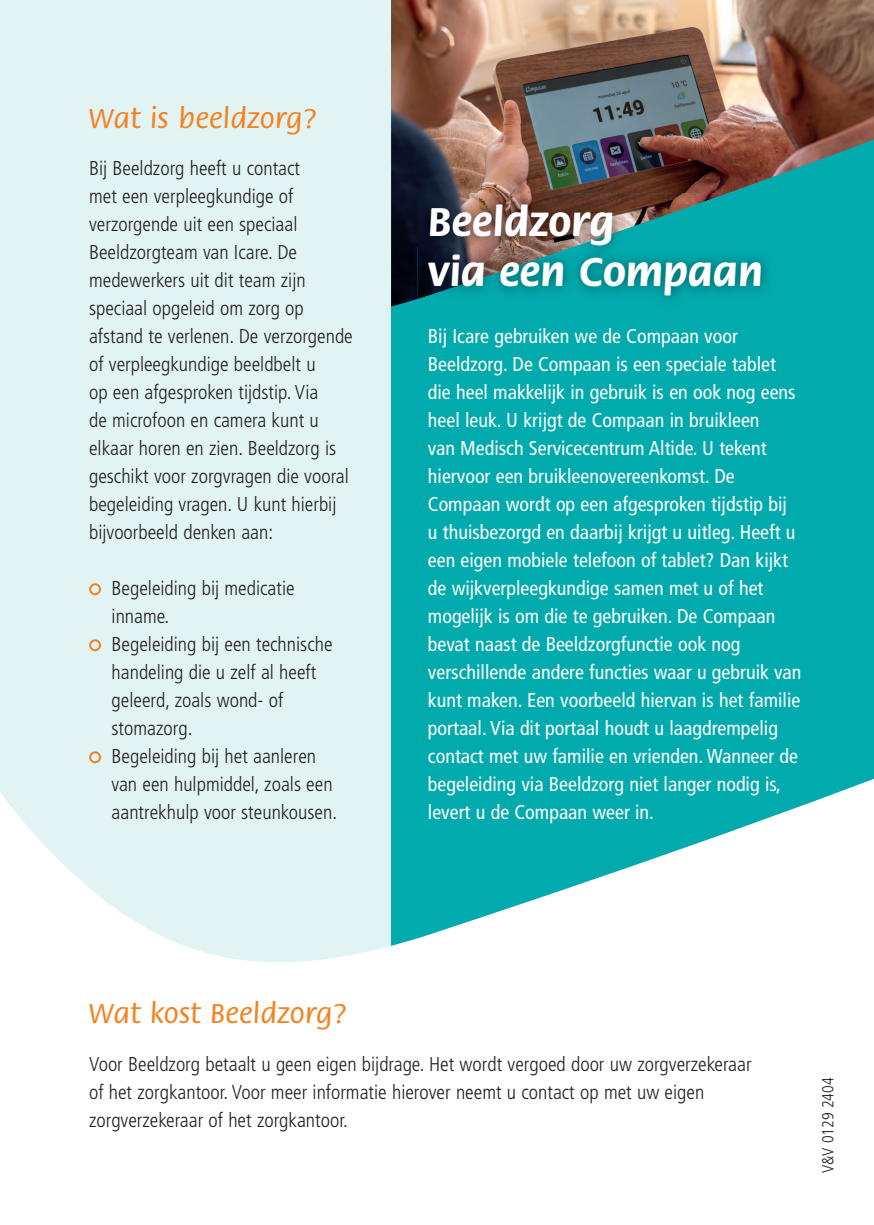
<style>
.page{position:relative;width:874px;height:1225px;background:#fff}
.page>*{position:absolute;margin:0;border:0;box-sizing:border-box;transform-origin:0 0}
.t1{font:700 42.8px/50.4px "Flora Std";letter-spacing:.01em;color:#fff}
.t2{font:500 30px "Flora Std";letter-spacing:.01em;color:#f58220}
.t3{font:300 condensed 20px/28px "Frutiger LT Std";color:#231f20}
.t4{font:condensed 20px/28px "Frutiger LT Std";color:#fff}
.t5{font:300 condensed 16px "Frutiger LT Std";color:#231f20}
</style>
<div class="page">
<div style="left:0;top:0;width:405px;height:965px;background:#e2f3f4"></div>
<div style="left:391px;top:0;width:482px;height:970px;background:#00aaad"></div>
<img style="left:391px;top:0;width:482px;height:98px">
<svg style="left:0;top:779px;width:873px;height:191px"></svg>
<div style="left:89px;top:583px;width:12px;height:12px;border:2px solid #f58220;border-radius:50%"></div>
<div style="left:89px;top:639px;width:12px;height:12px;border:2px solid #f58220;border-radius:50%"></div>
<div style="left:89px;top:751px;width:12px;height:12px;border:2px solid #f58220;border-radius:50%"></div>
<img style="left:391px;top:98px;width:482px;height:209px">
<img style="left:417px;top:193px;width:354px;height:114px">
<h2 class="t2" style="left:89px;top:103px;width:229px">Wat is beeldzorg?</h2>
<p class="t3" style="left:89px;top:154px;width:265px">Bij Beeldzorg heeft u contact<br>met een verpleegkundige of verzorgende uit een speciaal<br>Beeldzorgteam van Icare. De medewerkers uit dit team zijn speciaal opgeleid om zorg op afstand te verlenen. De verzorgende of verpleegkundige beeldbelt u<br>op een afgesproken tijdstip. Via<br>de microfoon en camera kunt u elkaar horen en zien. Beeldzorg is geschikt voor zorgvragen die vooral begeleiding vragen. U kunt hierbij bijvoorbeeld denken aan:</p>
<p class="t3" style="left:111px;top:574px;width:227px">Begeleiding bij medicatie inname.<br>Begeleiding bij een technische handeling die u zelf al heeft geleerd, zoals wond- of stomazorg.<br>Begeleiding bij het aanleren van een hulpmiddel, zoals een aantrekhulp voor steunkousen.</p>
<h1 class="t1" style="left:427px;top:197px;width:336px">Beeldzorg<br>via een Compaan</h1>
<p class="t4" style="left:427px;top:322px;width:375px">Bij Icare gebruiken we de Compaan voor Beeldzorg. De Compaan is een speciale tablet die heel makkelijk in gebruik is en ook nog eens heel leuk. U krijgt de Compaan in bruikleen<br>van Medisch Servicecentrum Altide. U tekent hiervoor een bruikleenovereenkomst. De Compaan wordt op een afgesproken tijdstip bij u thuisbezorgd en daarbij krijgt u uitleg. Heeft u een eigen mobiele telefoon of tablet? Dan kijkt de wijkverpleegkundige samen met u of het mogelijk is om die te gebruiken. De Compaan bevat naast de Beeldzorgfunctie ook nog verschillende andere functies waar u gebruik van kunt maken. Een voorbeeld hiervan is het familie portaal. Via dit portaal houdt u laagdrempelig contact met uw familie en vrienden. Wanneer de begeleiding via Beeldzorg niet langer nodig is, levert u de Compaan weer in.</p>
<h2 class="t2" style="left:89px;top:997px;width:259px">Wat kost Beeldzorg?</h2>
<p class="t3" style="left:89px;top:1050px;width:663px">Voor Beeldzorg betaalt u geen eigen bijdrage. Het wordt vergoed door uw zorgverzekeraar of het zorgkantoor. Voor meer informatie hierover neemt u contact op met uw eigen zorgverzekeraar of het zorgkantoor.</p>
<p class="t5" style="left:818px;top:1173px;width:97px;rotate:-90deg">V&amp;V 0129 2404</p>
</div>
